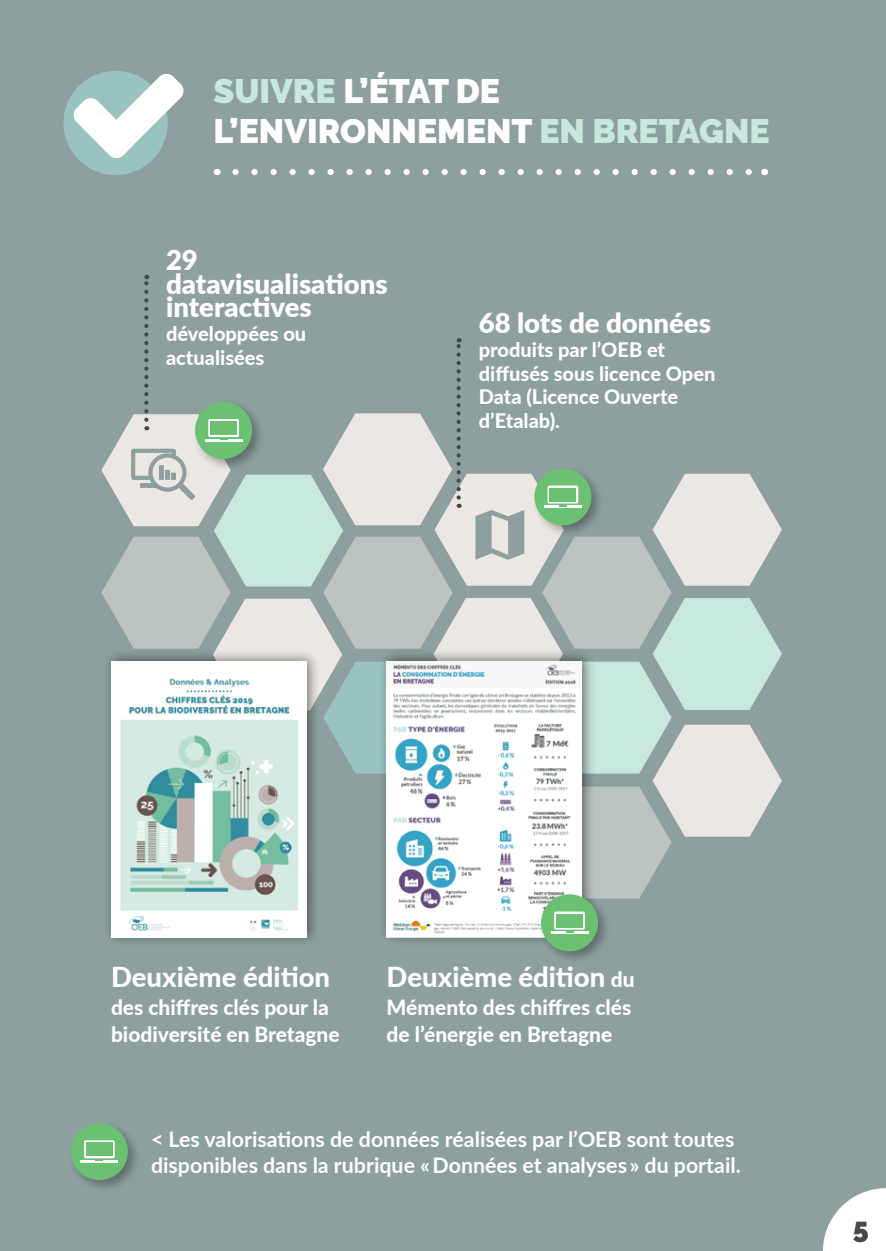
<style>
.page{position:relative;width:886px;height:1251px;background:#8d9f9f}
.page>*{position:absolute;margin:0;border:0;box-sizing:border-box;transform-origin:0 0}
.t1{font:900 33.75px "Raleway";color:#fff}
.t2{font:900 33.75px "Raleway";color:#c8e7dd}
.t3{font:900 28.5px "Raleway";color:#45484a}
.t4{font:900 27.5px/23.8px "Lato";color:#fff}
.t5{font:800 27.5px "Lato";color:#fff}
.t6{font:700 21.38px/25.6px "Lato";color:#fff}
.t7{font:800 21px/27.5px "Lato";color:#fff}
.t8{font:800 20px/23.8px "Lato";color:#fff}
.s1{font-size:21px}
</style>
<div class="page">
<div style="left:103px;top:649px;width:217px;height:298px;background:#000;opacity:.5"></div>
<img style="left:111px;top:898px;width:195px;height:39px">
<div style="left:378px;top:648px;width:219px;height:299px;background:#000;opacity:.5"></div>
<img style="left:387px;top:898px;width:151px;height:39px">
<div style="left:538px;top:892px;width:73px;height:72px;background:#000;opacity:.3"></div>
<div style="left:541px;top:894px;width:57px;height:57px;background:#6cc071;border-radius:50%"></div>
<svg style="left:554px;top:911px;width:31px;height:18px"></svg>
<div style="left:556px;top:914px;width:27px;height:13px;background:#6cc071"></div>
<svg style="left:551px;top:931px;width:37px;height:3px"></svg>
<svg style="left:101px;top:275px;width:681px;height:623px"></svg>
<div style="left:63px;top:71px;width:105px;height:104px;background:#9ac2bf;border-radius:50%"></div>
<svg style="left:73px;top:73px;width:111px;height:86px"></svg>
<svg style="left:235px;top:169px;width:517px;height:6px"></svg>
<div style="left:68px;top:1121px;width:73px;height:72px;background:#000;opacity:.3"></div>
<div style="left:71px;top:1123px;width:57px;height:57px;background:#6cc071;border-radius:50%"></div>
<div style="left:84px;top:1140px;width:31px;height:18px;background:#fff;border-radius:2px"></div>
<div style="left:86px;top:1142px;width:27px;height:14px;background:#6cc071"></div>
<svg style="left:81px;top:1160px;width:37px;height:3px"></svg>
<svg style="left:823px;top:1188px;width:63px;height:63px"></svg>
<h1 class="t2" style="left:213px;top:71px;width:42px">SUIVRE</h1>
<h1 class="t1" style="left:343px;top:71px;width:46px">L’ÉTAT</h1>
<h1 class="t1" style="left:456px;top:71px;width:22px">DE</h1>
<h1 class="t1" style="left:213px;top:112px;width:49px">L’ENVIRONNEMENT</h1>
<h1 class="t2" style="left:539px;top:112px;width:99px">EN BRETA</h1>
<h1 class="t2" style="left:699px;top:112px;width:69px">GnE</h1>
<p class="t4" style="left:166px;top:247px;width:223px">29 datavisualisations interactives</p>
<p class="t8" style="left:166px;top:321px;width:142px">développées ou actualisées</p>
<p class="t4" style="left:479px;top:310px;width:234px">68 lots de données</p>
<p class="t8" style="left:479px;top:337px;width:238px">produits par l’OEB et diffusés sous licence Open<br>Data (Licence Ouverte d’Etalab).</p>
<p class="t5" style="left:111px;top:957px;width:221px">Deuxième édition</p>
<p class="t7" style="left:111px;top:992px;width:230px">des chiffres clés pour la biodiversité en Bretagne</p>
<p class="t5" style="left:387px;top:957px;width:250px">Deuxième édition <span class="s1">du</span></p>
<p class="t7" style="left:387px;top:992px;width:246px">Mémento des chiffres clés de l’énergie en Bretagne</p>
<p class="t6" style="left:151px;top:1126px;width:591px">&lt; Les valorisations de données réalisées par l’OEB sont toutes disponibles dans la rubrique « Données et analyses » du portail.</p>
<h2 class="t3" style="left:853px;top:1211px;width:18px">5</h2>
</div>
